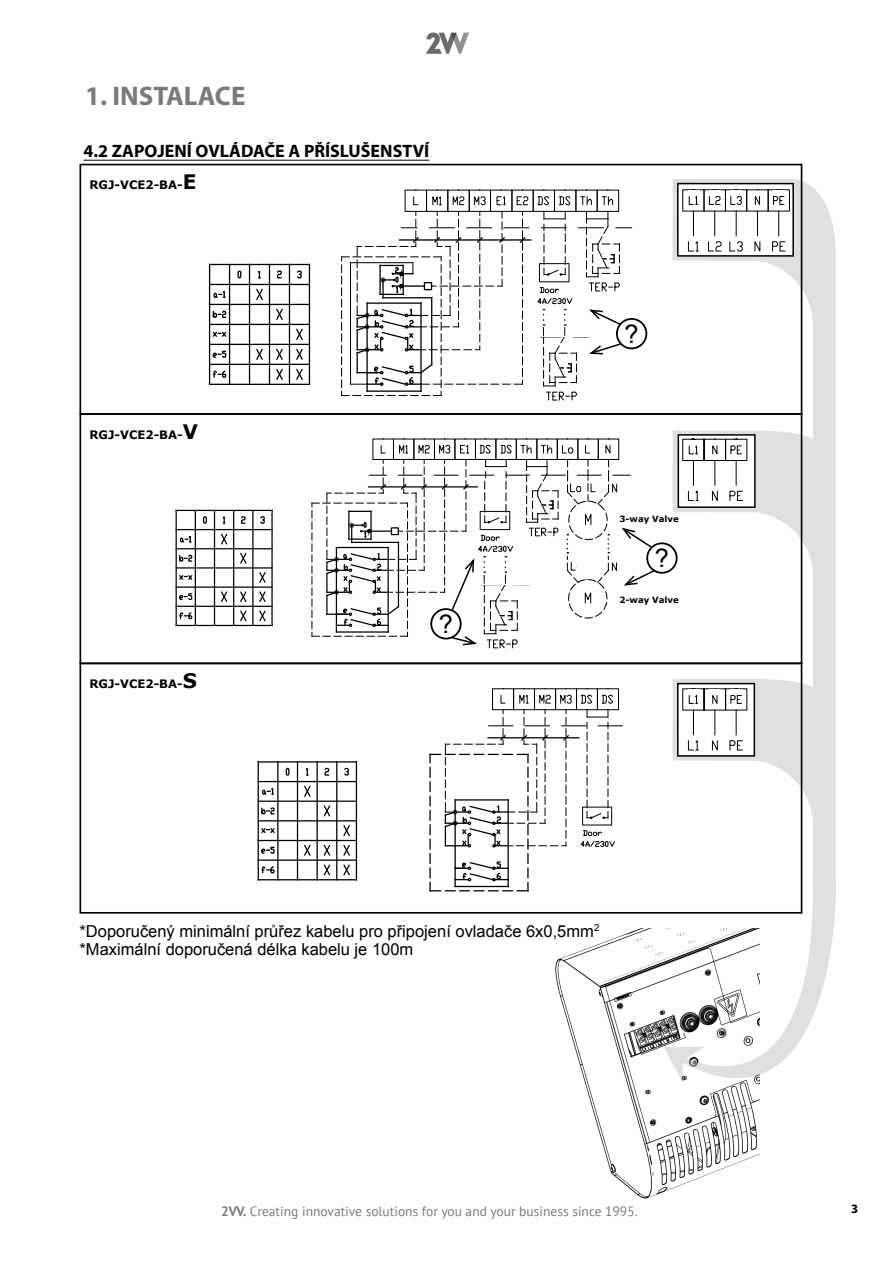
<style>
.page{position:relative;width:893px;height:1263px;background:#fff}
.page>*{position:absolute;margin:0;border:0;box-sizing:border-box;transform-origin:0 0}
.t1{font:700 27px "Myriad Pro";color:#7a7a7a}
.t2{font:25.35px "Arial";color:#000}
.t3{font:700 18px "Myriad Pro";color:#000}
.t4{font:16.5px/18px "Arial";color:#000}
.t5{font:13.5px "PT Sans";color:#7a7a7a}
.t6{font:13.35px "Calibri";color:#000}
.t7{font:700 12.75px "Myriad Pro";color:#000}
.t8{font:700 11.7px "Verdana";color:#000}
.t9{font:700 8.55px "Verdana";color:#000}
.s1{font-size:19.95px}
.s2{font-weight:700}
</style>
<div class="page">
<img style="left:426px;top:32px;width:43px;height:22px">
<hr style="left:83px;top:160px;width:346px;height:1px;background:#000">
<img style="left:555px;top:929px;width:204px;height:270px">
<svg style="left:664px;top:179px;width:172px;height:904px"></svg>
<div style="left:678px;top:184px;width:115px;height:72px;background:linear-gradient(to right,#fff,#fff)"></div>
<div style="left:677px;top:183px;width:117px;height:74px;border:2px solid #000"></div>
<div style="left:678px;top:435px;width:77px;height:72px;background:#fff"></div>
<div style="left:678px;top:434px;width:78px;height:74px;border:2px solid #000"></div>
<div style="left:678px;top:684px;width:76px;height:72px;background:#fff"></div>
<div style="left:677px;top:683px;width:78px;height:74px;border:2px solid #000"></div>
<svg style="left:667px;top:688px;width:82px;height:142px"></svg>
<div style="left:80px;top:662px;width:722px;height:252px;border:2px solid #000"></div>
<svg style="left:257px;top:702px;width:366px;height:190px"></svg>
<div style="left:597px;top:688px;width:22px;height:22px;border:1px solid #000"></div>
<div style="left:576px;top:688px;width:22px;height:22px;border:1px solid #000"></div>
<svg style="left:601px;top:688px;width:13px;height:16px"></svg>
<svg style="left:580px;top:688px;width:13px;height:16px"></svg>
<div style="left:555px;top:688px;width:22px;height:22px;border:1px solid #000"></div>
<div style="left:513px;top:688px;width:22px;height:22px;border:1px solid #000"></div>
<div style="left:492px;top:688px;width:22px;height:22px;border:1px solid #000"></div>
<div style="left:534px;top:688px;width:22px;height:22px;border:1px solid #000"></div>
<svg style="left:500px;top:688px;width:6px;height:16px"></svg>
<svg style="left:560px;top:688px;width:12px;height:16px"></svg>
<svg style="left:539px;top:688px;width:12px;height:16px"></svg>
<svg style="left:519px;top:688px;width:9px;height:16px"></svg>
<svg style="left:429px;top:710px;width:193px;height:181px"></svg>
<hr style="left:356px;top:762px;width:1px;height:118px;background:#000">
<hr style="left:336px;top:762px;width:1px;height:118px;background:#000">
<hr style="left:277px;top:762px;width:1px;height:118px;background:#000">
<hr style="left:316px;top:762px;width:2px;height:118px;background:#000">
<hr style="left:297px;top:762px;width:1px;height:118px;background:#000">
<svg style="left:323px;top:863px;width:8px;height:13px"></svg>
<svg style="left:261px;top:866px;width:14px;height:8px"></svg>
<hr style="left:258px;top:879px;width:98px;height:1px;background:#000">
<hr style="left:258px;top:762px;width:1px;height:118px;background:#000">
<svg style="left:342px;top:863px;width:9px;height:13px"></svg>
<svg style="left:343px;top:767px;width:7px;height:9px"></svg>
<svg style="left:285px;top:767px;width:5px;height:10px"></svg>
<svg style="left:323px;top:767px;width:7px;height:9px"></svg>
<svg style="left:305px;top:765px;width:4px;height:11px"></svg>
<svg style="left:323px;top:804px;width:8px;height:14px"></svg>
<svg style="left:342px;top:844px;width:9px;height:13px"></svg>
<svg style="left:260px;top:807px;width:15px;height:8px"></svg>
<svg style="left:261px;top:785px;width:13px;height:11px"></svg>
<svg style="left:261px;top:846px;width:14px;height:8px"></svg>
<svg style="left:260px;top:827px;width:16px;height:7px"></svg>
<svg style="left:303px;top:844px;width:9px;height:13px"></svg>
<svg style="left:303px;top:785px;width:9px;height:13px"></svg>
<hr style="left:258px;top:781px;width:98px;height:1px;background:#000">
<hr style="left:258px;top:859px;width:98px;height:2px;background:#000">
<hr style="left:258px;top:840px;width:98px;height:1px;background:#000">
<hr style="left:258px;top:820px;width:98px;height:1px;background:#000">
<hr style="left:258px;top:800px;width:98px;height:2px;background:#000">
<hr style="left:258px;top:761px;width:98px;height:1px;background:#000">
<svg style="left:342px;top:824px;width:9px;height:13px"></svg>
<svg style="left:323px;top:844px;width:8px;height:13px"></svg>
<div style="left:80px;top:413px;width:722px;height:251px;border:2px solid #000"></div>
<svg style="left:175px;top:509px;width:98px;height:118px"></svg>
<hr style="left:271px;top:510px;width:2px;height:115px;background:#000">
<hr style="left:252px;top:510px;width:1px;height:115px;background:#000">
<hr style="left:195px;top:510px;width:1px;height:115px;background:#000">
<hr style="left:233px;top:510px;width:1px;height:115px;background:#000">
<hr style="left:214px;top:510px;width:1px;height:115px;background:#000">
<svg style="left:239px;top:609px;width:9px;height:13px"></svg>
<svg style="left:179px;top:612px;width:14px;height:8px"></svg>
<hr style="left:176px;top:625px;width:96px;height:1px;background:#000">
<hr style="left:176px;top:510px;width:1px;height:115px;background:#000">
<svg style="left:258px;top:609px;width:9px;height:13px"></svg>
<svg style="left:259px;top:516px;width:6px;height:8px"></svg>
<svg style="left:202px;top:516px;width:5px;height:9px"></svg>
<svg style="left:240px;top:516px;width:6px;height:8px"></svg>
<svg style="left:221px;top:514px;width:4px;height:10px"></svg>
<svg style="left:239px;top:552px;width:9px;height:13px"></svg>
<svg style="left:258px;top:590px;width:9px;height:13px"></svg>
<svg style="left:178px;top:554px;width:15px;height:8px"></svg>
<svg style="left:179px;top:533px;width:12px;height:11px"></svg>
<svg style="left:179px;top:593px;width:14px;height:8px"></svg>
<svg style="left:178px;top:574px;width:16px;height:7px"></svg>
<svg style="left:220px;top:590px;width:8px;height:13px"></svg>
<svg style="left:220px;top:533px;width:8px;height:13px"></svg>
<hr style="left:176px;top:529px;width:96px;height:1px;background:#000">
<hr style="left:176px;top:606px;width:96px;height:1px;background:#000">
<hr style="left:176px;top:586px;width:96px;height:2px;background:#000">
<hr style="left:176px;top:567px;width:96px;height:1px;background:#000">
<hr style="left:176px;top:548px;width:96px;height:1px;background:#000">
<hr style="left:176px;top:510px;width:96px;height:1px;background:#000">
<svg style="left:258px;top:571px;width:9px;height:13px"></svg>
<svg style="left:239px;top:590px;width:9px;height:13px"></svg>
<svg style="left:311px;top:438px;width:438px;height:213px"></svg>
<svg style="left:208px;top:227px;width:434px;height:170px"></svg>
<div style="left:511px;top:190px;width:23px;height:22px;border:1px solid #000"></div>
<hr style="left:309px;top:264px;width:1px;height:120px;background:#000">
<hr style="left:289px;top:264px;width:1px;height:120px;background:#000">
<hr style="left:229px;top:264px;width:1px;height:120px;background:#000">
<hr style="left:269px;top:264px;width:1px;height:120px;background:#000">
<hr style="left:249px;top:264px;width:1px;height:120px;background:#000">
<svg style="left:275px;top:368px;width:9px;height:13px"></svg>
<svg style="left:213px;top:370px;width:14px;height:8px"></svg>
<hr style="left:210px;top:384px;width:99px;height:1px;background:#000">
<hr style="left:209px;top:264px;width:1px;height:120px;background:#000">
<svg style="left:295px;top:368px;width:9px;height:13px"></svg>
<hr style="left:400px;top:239px;width:131px;height:2px;background:#000">
<svg style="left:341px;top:190px;width:188px;height:206px"></svg>
<svg style="left:296px;top:270px;width:6px;height:9px"></svg>
<svg style="left:237px;top:270px;width:5px;height:10px"></svg>
<svg style="left:276px;top:270px;width:6px;height:9px"></svg>
<svg style="left:257px;top:268px;width:4px;height:11px"></svg>
<svg style="left:275px;top:308px;width:9px;height:13px"></svg>
<svg style="left:295px;top:348px;width:9px;height:13px"></svg>
<svg style="left:211px;top:310px;width:16px;height:9px"></svg>
<svg style="left:213px;top:288px;width:12px;height:11px"></svg>
<svg style="left:212px;top:350px;width:15px;height:8px"></svg>
<svg style="left:211px;top:330px;width:16px;height:8px"></svg>
<svg style="left:255px;top:348px;width:9px;height:13px"></svg>
<svg style="left:255px;top:288px;width:9px;height:13px"></svg>
<hr style="left:210px;top:284px;width:99px;height:1px;background:#000">
<hr style="left:210px;top:364px;width:99px;height:1px;background:#000">
<hr style="left:210px;top:344px;width:99px;height:1px;background:#000">
<hr style="left:210px;top:324px;width:99px;height:1px;background:#000">
<hr style="left:210px;top:304px;width:99px;height:1px;background:#000">
<hr style="left:210px;top:264px;width:99px;height:1px;background:#000">
<svg style="left:295px;top:327px;width:9px;height:14px"></svg>
<svg style="left:275px;top:348px;width:9px;height:13px"></svg>
<svg style="left:667px;top:190px;width:125px;height:141px"></svg>
<div style="left:80px;top:164px;width:722px;height:251px;border:2px solid #000"></div>
<div style="left:535px;top:233px;width:42px;height:141px;background:#fff"></div>
<div style="left:617px;top:319px;width:29px;height:29px;background:#fff;border-radius:50%"></div>
<div style="left:616px;top:318px;width:31px;height:31px;border:2px solid #000;border-radius:50%"></div>
<svg style="left:536px;top:190px;width:96px;height:211px"></svg>
<h1 class="t1" style="left:85px;top:79px;width:162px">1. INSTALACE</h1>
<p class="t3" style="left:83px;top:139px;width:347px">4.2 ZAPOJENÍ OVLÁDAČE A PŘÍSLUŠENSTVÍ</p>
<p class="t8" style="left:90px;top:177px;width:108px">RGJ-VCE2-BA-<span class="s1">E</span></p>
<p class="t8" style="left:90px;top:426px;width:110px">RGJ-VCE2-BA-<span class="s1">V</span></p>
<p class="t8" style="left:90px;top:675px;width:109px">RGJ-VCE2-BA-<span class="s1">S</span></p>
<h2 class="t2" style="left:439px;top:607px;width:16px">?</h2>
<h2 class="t2" style="left:625px;top:317px;width:16px">?</h2>
<p class="t9" style="left:619px;top:513px;width:61px">3-way Valve</p>
<h2 class="t2" style="left:655px;top:542px;width:16px">?</h2>
<p class="t9" style="left:619px;top:594px;width:61px">2-way Valve</p>
<p class="t6" style="left:613px;top:597px;width:53px">VENTTIILI</p>
<p class="t4" style="left:80px;top:922px;width:521px">*Doporučený minimální průřez kabelu pro připojení ovladače 6x0,5mm<sup>2 </sup>*Maximální doporučená délka kabelu je 100m</p>
<p class="t5" style="left:221px;top:1203px;width:418px"><span class="s2">2VV.</span> Creating innovative solutions for you and your business since 1995.</p>
<p class="t7" style="left:851px;top:1200px;width:9px">3</p>
</div>
